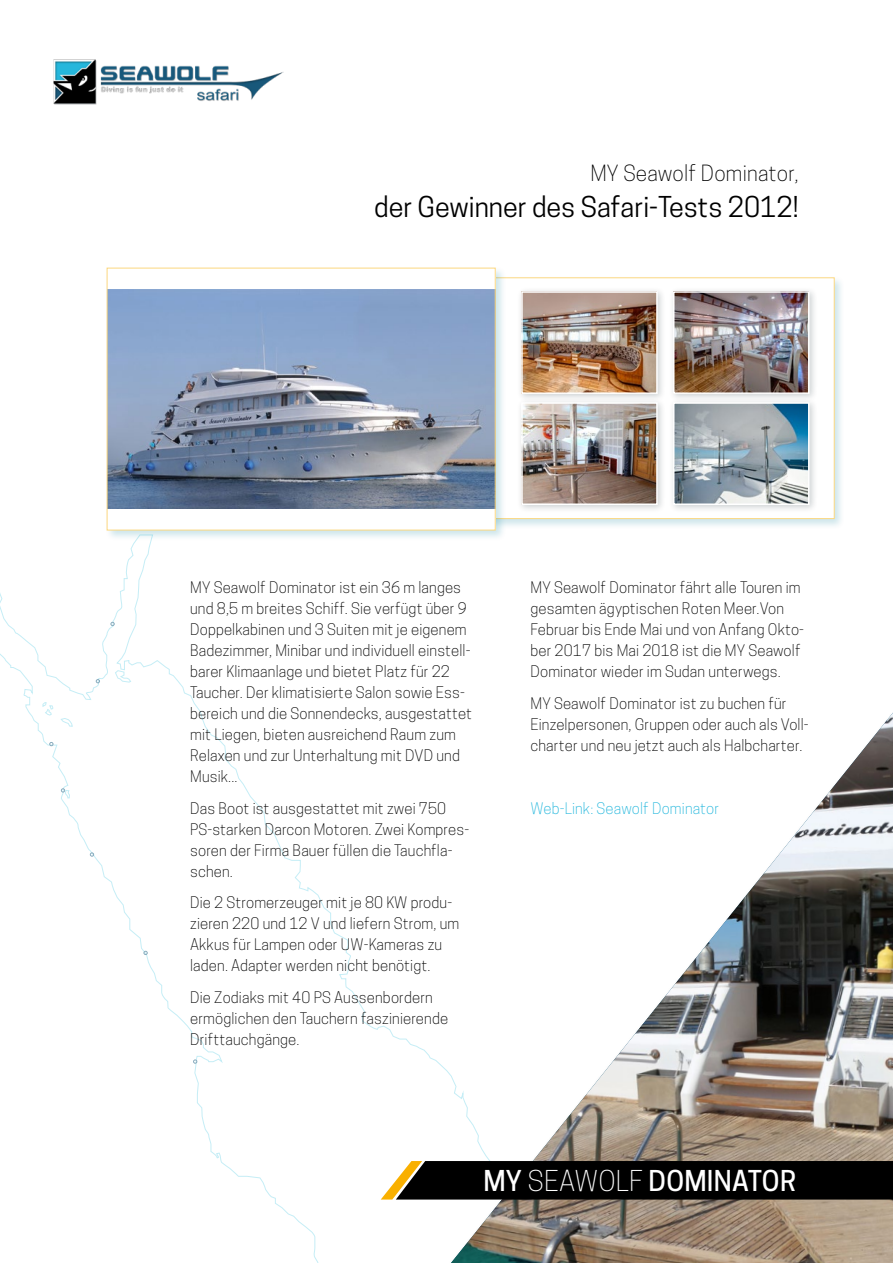
<style>
.page{position:relative;width:893px;height:1263px;background:#fff}
.page>*{position:absolute;margin:0;border:0;box-sizing:border-box;transform-origin:0 0}
.t1{font:27px "Cooper Hewitt";color:#000}
.t2{font:500 27px "Cooper Hewitt";letter-spacing:.01em;color:#fff}
.t3{font:300 21px "Cooper Hewitt";letter-spacing:.01em;color:#000}
.t4{font:300 15px/21px "Cooper Hewitt";letter-spacing:.01em;color:#000}
.t5{font:300 15px "Cooper Hewitt";letter-spacing:.01em;color:#21b6dc}
.s1{font-weight:300}
</style>
<div class="page">
<img style="left:53px;top:59px;width:230px;height:45px">
<svg style="left:0;top:541px;width:448px;height:722px"></svg>
<svg style="left:144px;top:951px;width:3px;height:4px"></svg>
<svg style="left:193px;top:1060px;width:4px;height:3px"></svg>
<svg style="left:90px;top:853px;width:4px;height:3px"></svg>
<svg style="left:61px;top:789px;width:4px;height:3px"></svg>
<svg style="left:50px;top:742px;width:3px;height:4px"></svg>
<svg style="left:96px;top:679px;width:4px;height:4px"></svg>
<svg style="left:111px;top:622px;width:3px;height:4px"></svg>
<img style="left:451px;top:713px;width:442px;height:550px">
<div style="left:479px;top:275px;width:366px;height:254px;background:#007f98;opacity:.2"></div>
<div style="left:481px;top:278px;width:353px;height:241px;background:#fff;border:1px solid #fcd880"></div>
<div style="left:381px;top:1161px;width:512px;height:38px;background:#000"></div>
<div style="left:517px;top:287px;width:149px;height:116px;background:#001a23;opacity:.2"></div>
<img style="left:524px;top:294px;width:131px;height:97px">
<div style="left:521px;top:291px;width:137px;height:103px;border:2px solid #fff"></div>
<div style="left:517px;top:398px;width:149px;height:116px;background:#001a23;opacity:.2"></div>
<img style="left:524px;top:405px;width:131px;height:97px">
<div style="left:521px;top:402px;width:137px;height:103px;border:2px solid #fff"></div>
<div style="left:669px;top:287px;width:149px;height:116px;background:#001a23;opacity:.2"></div>
<img style="left:676px;top:294px;width:130px;height:97px">
<div style="left:673px;top:291px;width:136px;height:103px;border:2px solid #fff"></div>
<div style="left:669px;top:398px;width:149px;height:116px;background:#001a23;opacity:.2"></div>
<img style="left:676px;top:405px;width:130px;height:97px">
<div style="left:673px;top:402px;width:136px;height:103px;border:2px solid #fff"></div>
<div style="left:105px;top:266px;width:401px;height:275px;background:#007f98;opacity:.2"></div>
<div style="left:107px;top:268px;width:388px;height:262px;background:#fff"></div>
<img style="left:109px;top:290px;width:384px;height:218px">
<div style="left:107px;top:268px;width:388px;height:262px;border:1px solid #fcd880"></div>
<h2 class="t3" style="left:590px;top:161px;width:210px">MY Seawolf Dominator,</h2>
<h1 class="t1" style="left:374px;top:191px;width:426px">der Gewinner des Safari-Tests 2012!</h1>
<p class="t4" style="left:190px;top:577px;width:283px">MY Seawolf Dominator ist ein 36 m langes und 8,5 m breites Schiff. Sie verfügt über 9<br>Doppelkabinen und 3 Suiten mit je eigenem Badezimmer, Minibar und individuell einstell&shy;barer Klimaanlage und bietet Platz für 22<br>Taucher. Der klimatisierte Salon sowie Ess&shy;bereich und die Sonnendecks, ausgestattet mit Liegen, bieten ausreichend Raum zum Relaxen und zur Unterhaltung mit DVD und Musik...</p>
<p class="t4" style="left:190px;top:798px;width:280px">Das Boot ist ausgestattet mit zwei 750<br>PS-starken Darcon Motoren. Zwei Kompres&shy;soren der Firma Bauer füllen die Tauchfla&shy;schen.</p>
<p class="t4" style="left:190px;top:892px;width:271px">Die 2 Stromerzeuger mit je 80 KW produ&shy;zieren 220 und 12 V und liefern Strom, um Akkus für Lampen oder UW-Kameras zu laden. Adapter werden nicht benötigt.</p>
<p class="t4" style="left:190px;top:987px;width:259px">Die Zodiaks mit 40 PS Aussenbordern ermöglichen den Tauchern faszinierende<br>Drifttauchgänge.</p>
<p class="t4" style="left:530px;top:577px;width:275px">MY Seawolf Dominator fährt alle Touren im gesamten ägyptischen Roten Meer.Von Februar bis Ende Mai und von Anfang Okto&shy;ber 2017 bis Mai 2018 ist die MY Seawolf Dominator wieder im Sudan unterwegs.</p>
<p class="t4" style="left:530px;top:693px;width:280px">MY Seawolf Dominator ist zu buchen für<br>Einzelpersonen, Gruppen oder auch als Voll&shy;charter und neu jetzt auch als Halbcharter.</p>
<p class="t5" style="left:530px;top:799px;width:190px">Web-Link: Seawolf Dominator</p>
<h1 class="t2" style="left:483px;top:1165px;width:314px">MY <span class="s1">SEAWOLF</span> DOMINATOR</h1>
</div>
